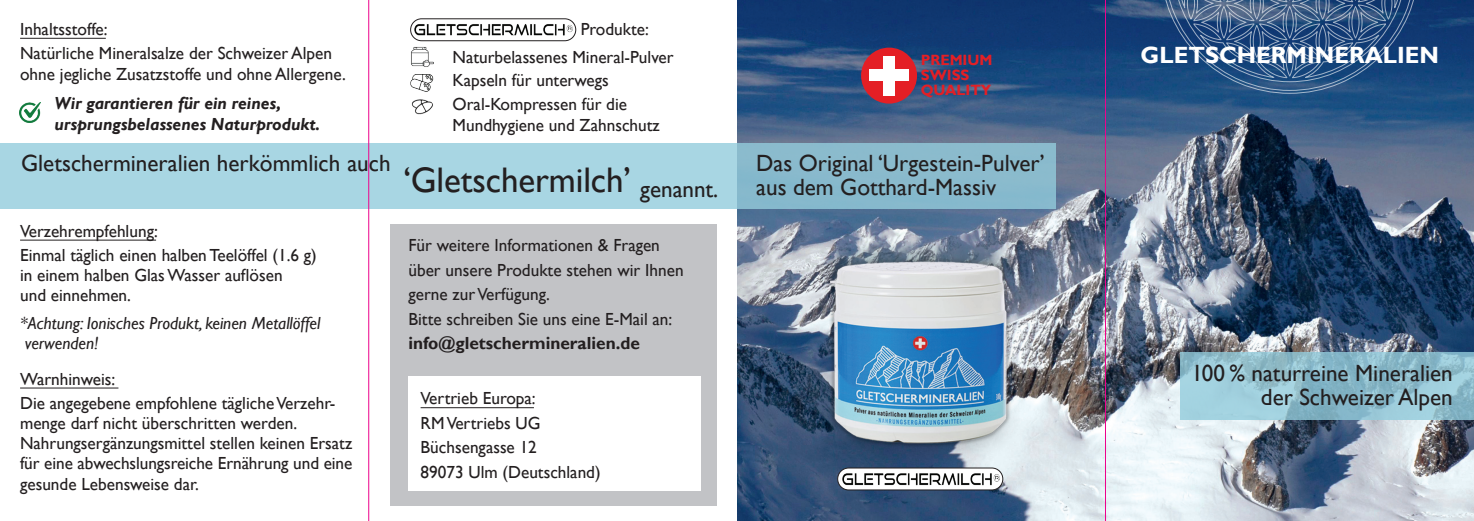
<style>
.page{position:relative;width:1474px;height:521px;background:#fff}
.page>*{position:absolute;margin:0;border:0;box-sizing:border-box;transform-origin:0 0}
.t1{font:35.52px "Gill Sans";letter-spacing:-.005em;color:#231f20}
.t2{font:23.45px/24px "Gill Sans";color:#231f20}
.t3{font:700 23.45px "Gill Sans";color:#fff}
.t4{font:17.5px/24.5px "Gill Sans";color:#231f20}
.t5{font:italic 700 17.5px/21px "Gill Sans";color:#231f20}
.t6{font:italic 17.5px/20.1px "Gill Sans";color:#231f20}
.t7{font:700 17.5px "Gill Sans";color:#231f20}
.t8{font:700 14.88px/15.2px "Gill Sans";color:#e41f25}
</style>
<div class="page">
<div style="left:390px;top:224px;width:327px;height:281px;background:#c2c3c6"></div>
<div style="left:408px;top:376px;width:293px;height:114px;background:#fff"></div>
<img style="left:737px;top:0;width:736px;height:521px">
<svg style="left:1160px;top:0;width:259px;height:94px;background:#325887"></svg>
<img style="left:821px;top:239px;width:198px;height:227px">
<div style="left:861px;top:48px;width:56px;height:56px;background:#e41f25;border-radius:50%"></div>
<div style="left:883px;top:56px;width:12px;height:39px;background:#fff"></div>
<div style="left:869px;top:70px;width:39px;height:11px;background:#fff"></div>
<svg style="left:0;top:143px;width:1055px;height:65px;background:#9ecddc"></svg>
<hr style="left:20px;top:38px;width:86px;height:1px;background:#231f20">
<hr style="left:420px;top:407px;width:114px;height:1px;background:#231f20">
<svg style="left:1179px;top:352px;width:294px;height:68px;background:#92c1cf"></svg>
<img style="left:410px;top:47px;width:24px;height:67px">
<img style="left:20px;top:103px;width:21px;height:19px">
<hr style="left:20px;top:240px;width:136px;height:1px;background:#231f20">
<hr style="left:20px;top:387px;width:98px;height:1px;background:#231f20">
<div style="left:410px;top:18px;width:166px;height:23px;border:1px solid #231f20;border-radius:11px"></div>
<img style="left:413px;top:21px;width:160px;height:19px;border-radius:9px">
<hr style="left:1105px;top:0;width:1px;height:521px;background:#ed028c">
<hr style="left:368px;top:0;width:1px;height:521px;background:#ed028c">
<div style="left:837px;top:468px;width:165px;height:22px;background:#fff;border-radius:11px"></div>
<div style="left:837px;top:467px;width:166px;height:23px;border:1px solid #231f20;border-radius:11px"></div>
<img style="left:840px;top:470px;width:160px;height:19px;border-radius:9px">
<p class="t4" style="left:20px;top:17px;width:313px">Inhaltsstoffe:<br>Natürliche Mineralsalze der Schweizer Alpen</p>
<p class="t4" style="left:20px;top:62px;width:327px">ohne jegliche Zusatzstoffe und ohne Allergene.</p>
<p class="t5" style="left:55px;top:94px;width:267px">Wir garantieren für ein reines, ursprungsbelassenes Naturprodukt.</p>
<h2 class="t2" style="left:21px;top:152px;width:371px">Gletschermineralien herkömmlich auch</h2>
<p class="t4" style="left:20px;top:219px;width:298px">Verzehrempfehlung:<br>Einmal täglich einen halben Teelöffel (1.6 g)</p>
<p class="t4" style="left:20px;top:266px;width:264px;line-height:20.1px">in einem halben Glas Wasser auflösen und einnehmen.</p>
<p class="t6" style="left:20px;top:313px;width:302px">*Achtung: Ionisches Produkt, keinen Metallöffel verwenden!</p>
<p class="t4" style="left:20px;top:367px;width:317px">Warnhinweis:<br>Die angegebene empfohlene tägliche Verzehr-</p>
<p class="t4" style="left:20px;top:413px;width:334px;line-height:20.1px">menge darf nicht überschritten werden.<br>Nahrungsergänzungsmittel stellen keinen Ersatz für eine abwechslungsreiche Ernährung und eine gesunde Lebensweise dar.</p>
<p class="t4" style="left:580px;top:18px;width:70px">Produkte:</p>
<p class="t4" style="left:452px;top:45px;width:222px;line-height:23.8px">Naturbelassenes Mineral-Pulver<br>Kapseln für unterwegs<br>Oral-Kompressen für die</p>
<p class="t4" style="left:452px;top:114px;width:209px">Mundhygiene und Zahnschutz</p>
<h1 class="t1" style="left:403px;top:159px;width:229px">‘Gletschermilch’</h1>
<h2 class="t2" style="left:640px;top:178px;width:79px">genannt.</h2>
<p class="t4" style="left:408px;top:233px;width:277px">Für weitere Informationen &amp; Fragen über unsere Produkte stehen wir Ihnen gerne zur Verfügung.<br>Bitte schreiben Sie uns eine E-Mail an:</p>
<p class="t7" style="left:408px;top:333px;width:233px">info@gletschermineralien.de</p>
<p class="t4" style="left:420px;top:386px;width:181px">Vertrieb Europa:<br>RM Vertriebs UG<br>Büchsengasse 12<br>89073 Ulm (Deutschland)</p>
<p class="t8" style="left:920px;top:52px;width:73px">PREMIUM<br>SWISS<br>QUALITY</p>
<h2 class="t3" style="left:1140px;top:41px;width:300px">GLETSCHERMINERALIEN</h2>
<h2 class="t2" style="left:756px;top:152px;width:290px">Das Original ‘Urgestein-Pulver’ aus dem Gotthard-Massiv</h2>
<h2 class="t2" style="left:1191px;top:361px;width:263px;text-align:right">100 % naturreine Mineralien der Schweizer Alpen</h2>
</div>
